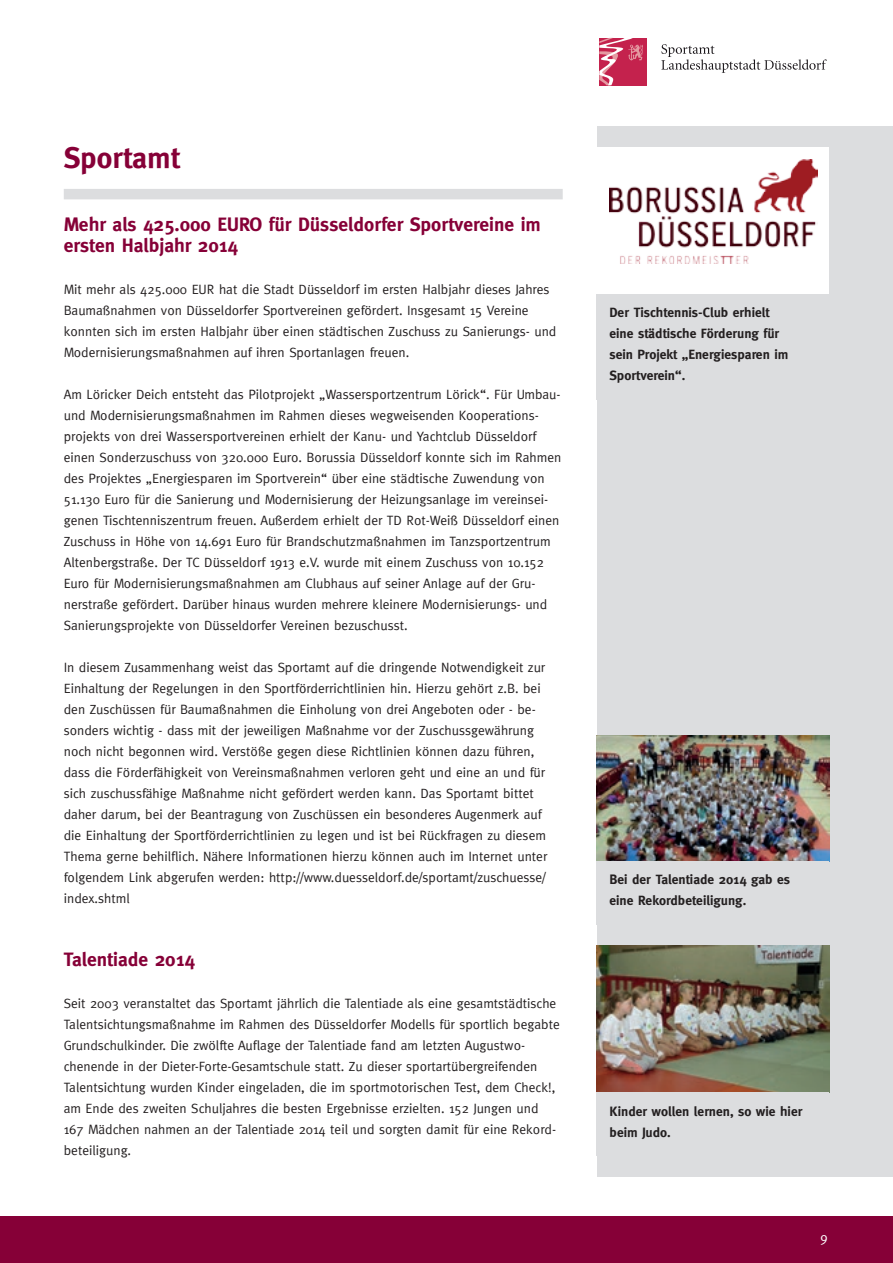
<style>
.page{position:relative;width:893px;height:1263px;background:#fff}
.page>*{position:absolute;margin:0;border:0;box-sizing:border-box;transform-origin:0 0}
.t1{font:700 30px "Meta";color:#860037}
.t2{font:700 19.5px/21px "Meta";color:#860037}
.t3{font:13.5px/21px "Meta";color:#231f20}
.t4{font:700 13.5px/21px "Meta";color:#231f20}
.t5{font:13.5px "Meta";color:#fff}
</style>
<div class="page">
<div style="left:0;top:1216px;width:893px;height:47px;background:#860037"></div>
<svg style="left:661px;top:44px;width:166px;height:29px"></svg>
<div style="left:599px;top:38px;width:48px;height:47px;background:#c4224d"></div>
<svg style="left:599px;top:38px;width:44px;height:47px"></svg>
<div style="left:597px;top:126px;width:296px;height:1050px;background:#dcdddf"></div>
<div style="left:597px;top:147px;width:232px;height:147px;background:#fff"></div>
<img style="left:609px;top:159px;width:208px;height:104px">
<div style="left:64px;top:189px;width:499px;height:10px;background:#dcdddf"></div>
<img style="left:597px;top:735px;width:232px;height:126px">
<img style="left:597px;top:945px;width:232px;height:147px">
<h1 class="t1" style="left:64px;top:140px;width:118px">Sportamt</h1>
<h2 class="t2" style="left:64px;top:214px;width:479px">Mehr als 425.000 EURO für Düsseldorfer Sportvereine im ersten Halbjahr 2014</h2>
<p class="t3" style="left:64px;top:279px;width:494px">Mit mehr als 425.000 EUR hat die Stadt Düsseldorf im ersten Halbjahr dieses Jahres Baumaßnahmen von Düsseldorfer Sportvereinen gefördert. Insgesamt 15 Vereine konnten sich im ersten Halbjahr über einen städtischen Zuschuss zu Sanierungs- und Modernisierungsmaßnahmen auf ihren Sportanlagen freuen.</p>
<p class="t3" style="left:64px;top:384px;width:499px">Am Löricker Deich entsteht das Pilotprojekt „Wassersportzentrum Lörick“. Für Umbau&shy;und Modernisierungsmaßnahmen im Rahmen dieses wegweisenden Kooperations&shy;projekts von drei Wassersportvereinen erhielt der Kanu- und Yachtclub Düsseldorf einen Sonderzuschuss von 320.000 Euro. Borussia Düsseldorf konnte sich im Rahmen des Projektes „Energiesparen im Sportverein“ über eine städtische Zuwendung von 51.130 Euro für die Sanierung und Modernisierung der Heizungsanlage im vereinsei&shy;genen Tischtenniszentrum freuen. Außerdem erhielt der TD Rot-Weiß Düsseldorf einen Zuschuss in Höhe von 14.691 Euro für Brandschutzmaßnahmen im Tanzsportzentrum Altenbergstraße. Der TC Düsseldorf 1913 e.V. wurde mit einem Zuschuss von 10.152<br>Euro für Modernisierungsmaßnahmen am Clubhaus auf seiner Anlage auf der Gru&shy;nerstraße gefördert. Darüber hinaus wurden mehrere kleinere Modernisierungs- und Sanierungsprojekte von Düsseldorfer Vereinen bezuschusst.</p>
<p class="t3" style="left:64px;top:657px;width:485px">In diesem Zusammenhang weist das Sportamt auf die dringende Notwendigkeit zur Einhaltung der Regelungen in den Sportförderrichtlinien hin. Hierzu gehört z.B. bei den Zuschüssen für Baumaßnahmen die Einholung von drei Angeboten oder - be&shy;sonders wichtig - dass mit der jeweiligen Maßnahme vor der Zuschussgewährung noch nicht begonnen wird. Verstöße gegen diese Richtlinien können dazu führen, dass die Förderfähigkeit von Vereinsmaßnahmen verloren geht und eine an und für sich zuschussfähige Maßnahme nicht gefördert werden kann. Das Sportamt bittet daher darum, bei der Beantragung von Zuschüssen ein besonderes Augenmerk auf die Einhaltung der Sportförderrichtlinien zu legen und ist bei Rückfragen zu diesem Thema gerne behilflich. Nähere Informationen hierzu können auch im Internet unter folgendem Link abgerufen werden: http://www.duesseldorf.de/sportamt/zuschuesse/ index.shtml</p>
<h2 class="t2" style="left:64px;top:949px;width:133px">Talentiade 2014</h2>
<p class="t3" style="left:64px;top:993px;width:498px">Seit 2003 veranstaltet das Sportamt jährlich die Talentiade als eine gesamtstädtische Talentsichtungsmaßnahme im Rahmen des Düsseldorfer Modells für sportlich begabte Grundschulkinder. Die zwölfte Auflage der Talentiade fand am letzten Augustwo&shy;chenende in der Dieter-Forte-Gesamtschule statt. Zu dieser sportartübergreifenden Talentsichtung wurden Kinder eingeladen, die im sportmotorischen Test, dem Check!, am Ende des zweiten Schuljahres die besten Ergebnisse erzielten. 152 Jungen und 167 Mädchen nahmen an der Talentiade 2014 teil und sorgten damit für eine Rekord&shy;beteiligung.</p>
<p class="t4" style="left:609px;top:302px;width:180px">Der Tischtennis-Club erhielt eine städtische Förderung für sein Projekt „Energiesparen im<br>Sportverein“.</p>
<p class="t4" style="left:609px;top:869px;width:182px">Bei der Talentiade 2014 gab es eine Rekordbeteiligung.</p>
<p class="t4" style="left:609px;top:1100px;width:194px">Kinder wollen lernen, so wie hier beim Judo.</p>
<p class="t5" style="left:820px;top:1229px;width:9px">9</p>
</div>
